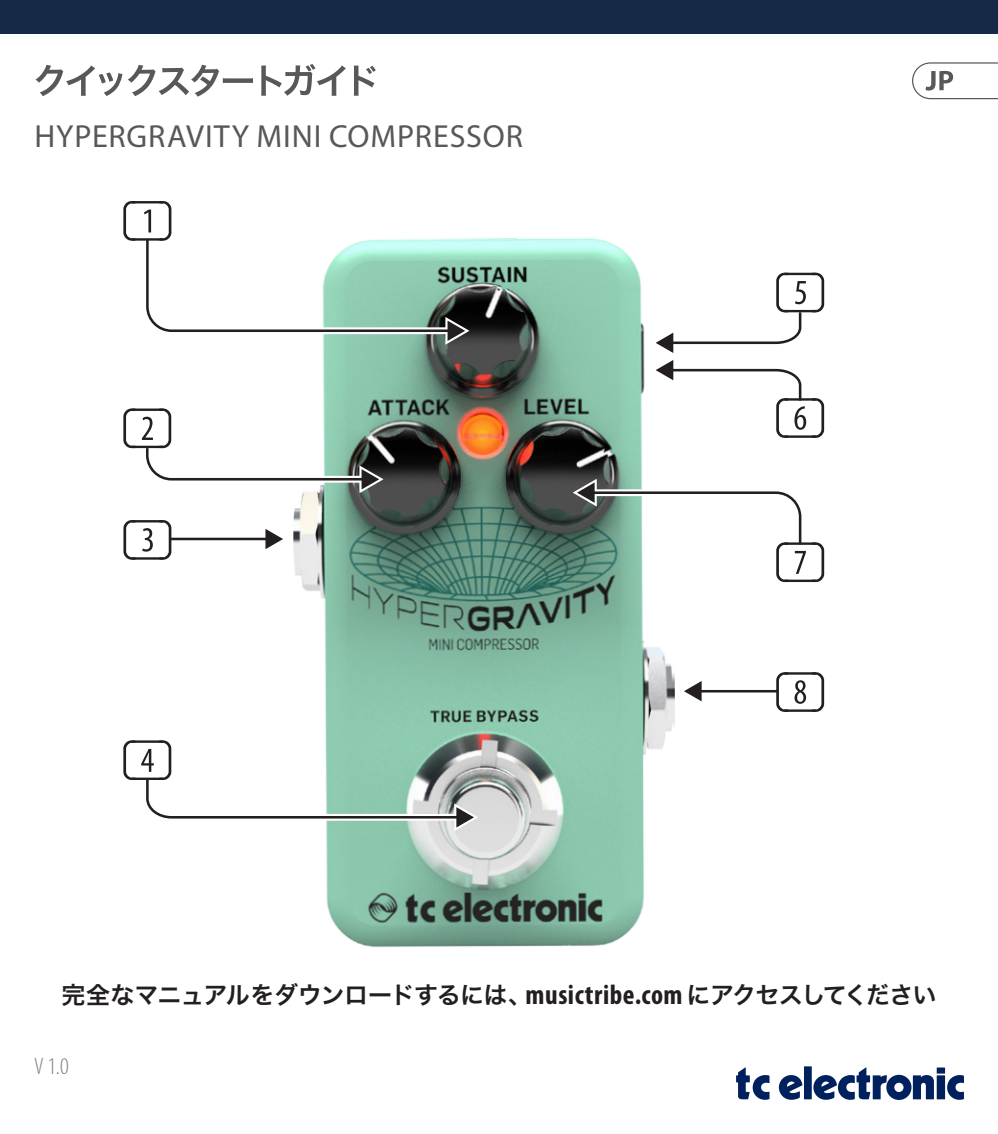
<style>
.page{position:relative;width:998px;height:1134px;background:#fff}
.page>*{position:absolute;margin:0;border:0;box-sizing:border-box;transform-origin:0 0}
.t1{font:53.2px/111.6px "SQF Round Cond 1 D V1";color:#231f20}
.t2{font:32px "Myriad Pro";letter-spacing:.03em;color:#57585a}
.Getting_Started_-_Te{font:24px "Hira Kaku Pro W6";letter-spacing:-.035em;color:#231f20}
.CVR_-_Item_Num{font:300 condensed 24px "Myriad Pro";color:#808285}
.s1{font-family:"Myriad Pro";font-weight:700;font-stretch:condensed;font-size:28px}
</style>
<div class="page">
<svg style="left:35px;top:64px;width:341px;height:33px"></svg>
<img style="left:293px;top:238px;width:382px;height:710px">
<svg style="left:146px;top:773px;width:336px;height:62px"></svg>
<hr style="left:169px;top:538px;width:99px;height:2px;background:#231f20">
<svg style="left:265px;top:529px;width:18px;height:20px"></svg>
<hr style="left:699px;top:690px;width:79px;height:2px;background:#231f20">
<svg style="left:684px;top:681px;width:17px;height:20px"></svg>
<svg style="left:146px;top:428px;width:242px;height:69px"></svg>
<svg style="left:146px;top:238px;width:328px;height:110px"></svg>
<svg style="left:647px;top:305px;width:155px;height:102px"></svg>
<svg style="left:568px;top:475px;width:234px;height:76px"></svg>
<div style="left:804px;top:1066px;width:8px;height:33px;background:#00215d"></div>
<div style="left:937px;top:1075px;width:8px;height:24px;background:#00215d"></div>
<div style="left:937px;top:1067px;width:8px;height:6px;background:#00215d"></div>
<svg style="left:947px;top:1075px;width:17px;height:25px"></svg>
<svg style="left:736px;top:1067px;width:33px;height:33px"></svg>
<svg style="left:779px;top:1075px;width:23px;height:25px"></svg>
<svg style="left:813px;top:1067px;width:121px;height:33px"></svg>
<div style="left:0;top:0;width:998px;height:34px;background:#162a48"></div>
<svg style="left:912px;top:62px;width:86px;height:38px"></svg>
<h2 class="t2" style="left:34px;top:117px;width:490px">HYPERGRAVITY MINI COMPRESSOR</h2>
<p class="t1" style="left:123px;top:168px;width:50px">(1)</p>
<p class="t1" style="left:123px;top:375px;width:49px">(2) (3)</p>
<p class="t1" style="left:123px;top:707px;width:49px">(4)</p>
<p class="t1" style="left:776px;top:239px;width:49px">(5)</p>
<p class="t1" style="left:776px;top:365px;width:49px">(6)</p>
<p class="t1" style="left:776px;top:509px;width:49px">(7)</p>
<p class="t1" style="left:776px;top:639px;width:49px">(8)</p>
<p class="Getting_Started_-_Te" style="left:62px;top:973px;width:876px">完全なマニュアルをダウンロードするには、<span class="s1">musictribe.com</span> にアクセスしてください</p>
<p class="CVR_-_Item_Num" style="left:34px;top:1054px;width:36px">V 1.0</p>
</div>
